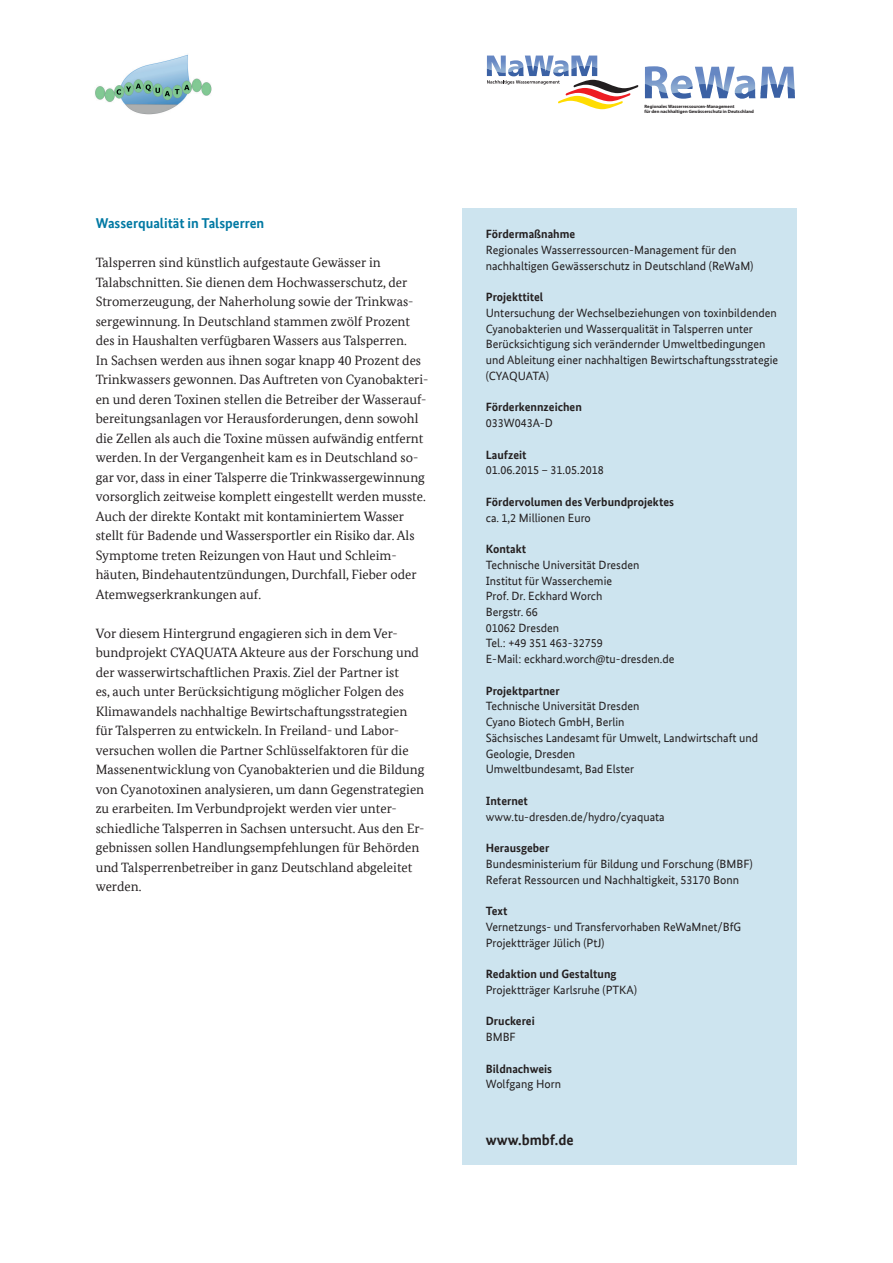
<style>
.page{position:relative;width:893px;height:1263px;background:#fff}
.page>*{position:absolute;margin:0;border:0;box-sizing:border-box;transform-origin:0 0}
.t1{font:700 15px "Bundes Sans Office";color:#231f20}
.t2{font:700 14.25px "Bundes Sans Office";color:#0079a3}
.t3{font:13.5px/19.5px "Bundes Serif Office";color:#231f20}
.t4{font:12px/15.8px "Bundes Sans Office";color:#231f20}
.t5{font:700 12px "Bundes Sans Office";color:#231f20}
.t6{font:700 4.65px/5.6px "Myriad Pro";color:#231f20}
</style>
<div class="page">
<div style="left:462px;top:209px;width:335px;height:956px;background:#cde4ef"></div>
<img style="left:95px;top:54px;width:117px;height:61px">
<img style="left:487px;top:56px;width:110px;height:9px">
<svg style="left:487px;top:65px;width:152px;height:44px"></svg>
<img style="left:645px;top:66px;width:149px;height:15px">
<svg style="left:645px;top:81px;width:150px;height:18px"></svg>
<p class="t2" style="left:96px;top:215px;width:170px">Wasserqualität in Talsperren</p>
<p class="t3" style="left:96px;top:253px;width:334px">Talsperren sind künstlich aufgestaute Gewässer in Talabschnitten. Sie dienen dem Hochwasserschutz, der Stromerzeugung, der Naherholung sowie der Trinkwas&shy;sergewinnung. In Deutschland stammen zwölf Prozent des in Haushalten verfügbaren Wassers aus Talsperren.<br>In Sachsen werden aus ihnen sogar knapp 40 Prozent des Trinkwassers gewonnen. Das Auftreten von Cyanobakteri&shy;en und deren Toxinen stellen die Betreiber der Wasserauf&shy;bereitungsanlagen vor Herausforderungen, denn sowohl die Zellen als auch die Toxine müssen aufwändig entfernt werden. In der Vergangenheit kam es in Deutschland so&shy;gar vor, dass in einer Talsperre die Trinkwassergewinnung vorsorglich zeitweise komplett eingestellt werden musste.<br>Auch der direkte Kontakt mit kontaminiertem Wasser stellt für Badende und Wassersportler ein Risiko dar. Als Symptome treten Reizungen von Haut und Schleim&shy;häuten, Bindehautentzündungen, Durchfall, Fieber oder Atemwegserkrankungen auf.</p>
<p class="t3" style="left:96px;top:623px;width:330px">Vor diesem Hintergrund engagieren sich in dem Ver&shy;bundprojekt CYAQUATA Akteure aus der Forschung und der wasserwirtschaftlichen Praxis. Ziel der Partner ist<br>es, auch unter Berücksichtigung möglicher Folgen des Klimawandels nachhaltige Bewirtschaftungsstrategien für Talsperren zu entwickeln. In Freiland- und Labor&shy;versuchen wollen die Partner Schlüsselfaktoren für die Massenentwicklung von Cyanobakterien und die Bildung von Cyanotoxinen analysieren, um dann Gegenstrategien zu erarbeiten. Im Verbundprojekt werden vier unter&shy;schiedliche Talsperren in Sachsen untersucht. Aus den Er&shy;gebnissen sollen Handlungsempfehlungen für Behörden und Talsperrenbetreiber in ganz Deutschland abgeleitet werden.</p>
<p class="t6" style="left:644px;top:103px;width:111px">Regionales Wasserressourcen-Management<br>für den nachhaltigen Gewässerschutz in Deutschland</p>
<p class="t5" style="left:486px;top:227px;width:91px">Fördermaßnahme</p>
<p class="t4" style="left:486px;top:242px;width:269px">Regionales Wasserressourcen-Management für den nachhaltigen Gewässerschutz in Deutschland (ReWaM)</p>
<p class="t5" style="left:486px;top:290px;width:59px">Projekttitel</p>
<p class="t4" style="left:486px;top:305px;width:294px">Untersuchung der Wechselbeziehungen von toxinbildenden Cyanobakterien und Wasserqualität in Talsperren unter Berücksichtigung sich verändernder Umweltbedingungen und Ableitung einer nachhaltigen Bewirtschaftungsstrategie (CYAQUATA)</p>
<p class="t5" style="left:486px;top:400px;width:98px">Förderkennzeichen</p>
<p class="t4" style="left:486px;top:415px;width:68px">033W043A-D</p>
<p class="t5" style="left:486px;top:447px;width:42px">Laufzeit</p>
<p class="t4" style="left:486px;top:462px;width:119px">01.06.2015 – 31.05.2018</p>
<p class="t5" style="left:486px;top:495px;width:190px">Fördervolumen des Verbundprojektes</p>
<p class="t4" style="left:486px;top:509px;width:107px">ca. 1,2 Millionen Euro</p>
<p class="t5" style="left:486px;top:542px;width:42px">Kontakt</p>
<p class="t4" style="left:486px;top:557px;width:190px">Technische Universität Dresden<br>Institut für Wasserchemie<br>Prof. Dr. Eckhard Worch<br>Bergstr. 66<br>01062 Dresden<br>Tel.: +49 351 463-32759<br>E-Mail: eckhard.worch@tu-dresden.de</p>
<p class="t5" style="left:486px;top:684px;width:75px">Projektpartner</p>
<p class="t4" style="left:486px;top:698px;width:274px">Technische Universität Dresden<br>Cyano Biotech GmbH, Berlin<br>Sächsisches Landesamt für Umwelt, Landwirtschaft und<br>Geologie, Dresden<br>Umweltbundesamt, Bad Elster</p>
<p class="t5" style="left:486px;top:794px;width:44px">Internet</p>
<p class="t4" style="left:486px;top:809px;width:180px">www.tu-dresden.de/hydro/cyaquata</p>
<p class="t5" style="left:486px;top:841px;width:65px">Herausgeber</p>
<p class="t4" style="left:486px;top:856px;width:268px">Bundesministerium für Bildung und Forschung (BMBF)<br>Referat Ressourcen und Nachhaltigkeit, 53170 Bonn</p>
<p class="t5" style="left:486px;top:904px;width:23px">Text</p>
<p class="t4" style="left:486px;top:919px;width:257px">Vernetzungs- und Transfervorhaben ReWaMnet/BfG<br>Projektträger Jülich (PtJ)</p>
<p class="t5" style="left:486px;top:967px;width:132px">Redaktion und Gestaltung</p>
<p class="t4" style="left:486px;top:982px;width:153px">Projektträger Karlsruhe (PTKA)</p>
<p class="t5" style="left:486px;top:1014px;width:50px">Druckerei</p>
<p class="t4" style="left:486px;top:1029px;width:31px">BMBF</p>
<p class="t5" style="left:486px;top:1061px;width:68px">Bildnachweis</p>
<p class="t4" style="left:486px;top:1076px;width:77px">Wolfgang Horn</p>
<p class="t1" style="left:486px;top:1131px;width:89px">www.bmbf.de</p>
</div>
